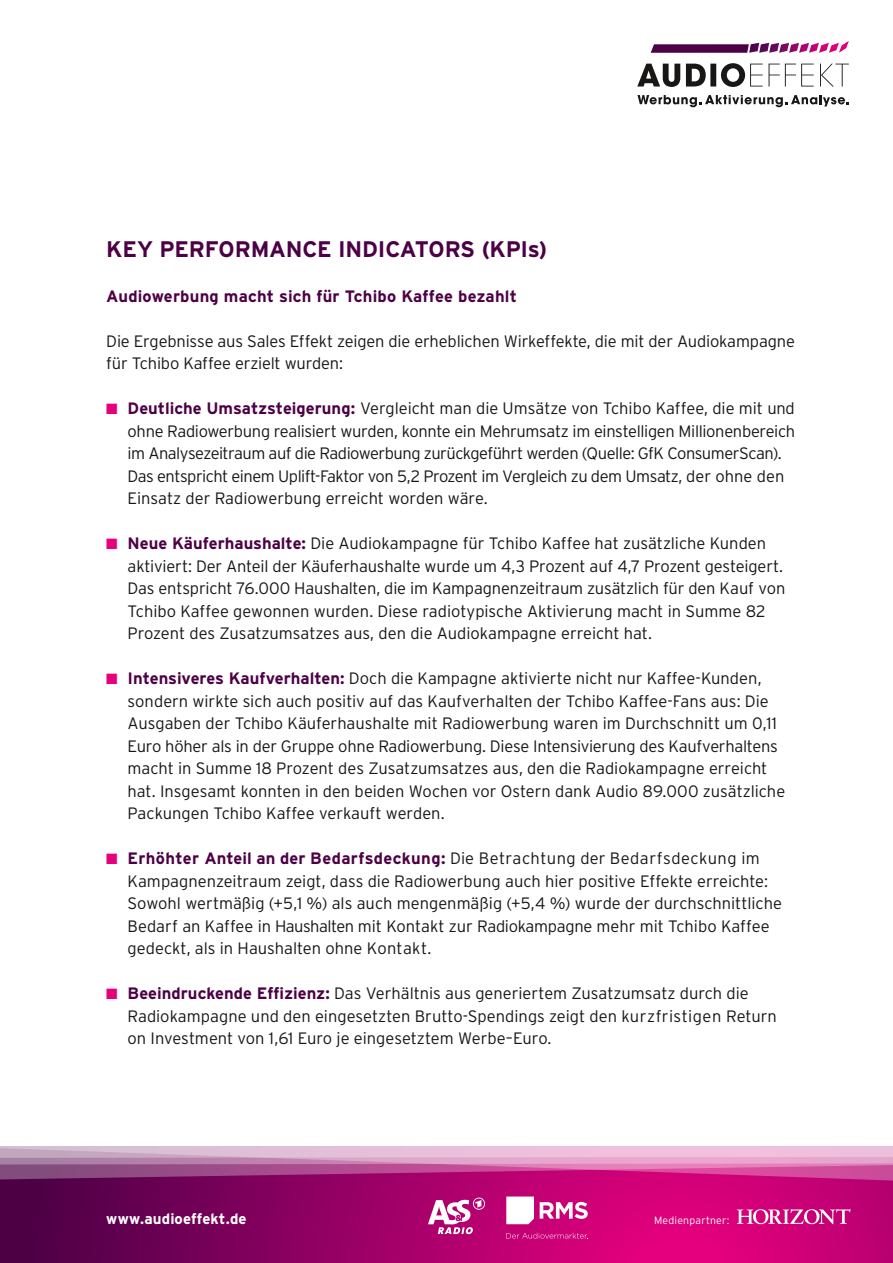
<style>
.page{position:relative;width:893px;height:1263px;background:#fff}
.page>*{position:absolute;margin:0;border:0;box-sizing:border-box;transform-origin:0 0}
.Subhead_1{font:700 22.5px "Interstate";letter-spacing:-.01em;color:#4d0045}
.Fließtext{font:300 16.5px/22.5px "Interstate";letter-spacing:-.005em;color:#181716}
.Fließtext-2{font:300 16.5px/22.5px "Interstate";letter-spacing:-.025em;color:#181716}
.Fließtext-3{font:700 16.5px "Interstate";letter-spacing:.01em;color:#4d0045}
.t1{font:700 15px "Interstate";letter-spacing:.01em;color:#fff}
.t2{font:300 10.5px "Interstate";letter-spacing:.02em;color:#fff}
.s1{color:#e5007c}
.s2{font-weight:700;color:#4d0045}
</style>
<div class="page">
<svg style="left:0;top:1188px;width:893px;height:75px;background:#a00066"></svg>
<svg style="left:0;top:1164px;width:893px;height:24px;background:#ac267c"></svg>
<svg style="left:0;top:1146px;width:893px;height:18px;background:#ddaecd"></svg>
<svg style="left:651px;top:41px;width:198px;height:12px"></svg>
<svg style="left:637px;top:63px;width:212px;height:24px"></svg>
<svg style="left:637px;top:95px;width:212px;height:12px"></svg>
<svg style="left:428px;top:1197px;width:57px;height:37px"></svg>
<svg style="left:506px;top:1196px;width:28px;height:28px"></svg>
<svg style="left:540px;top:1202px;width:48px;height:17px"></svg>
<svg style="left:506px;top:1233px;width:82px;height:6px"></svg>
<svg style="left:737px;top:1209px;width:113px;height:15px"></svg>
<p class="Subhead_1" style="left:106px;top:235px;width:442px">KEY PERFORMANCE INDICATORS (KPIs)</p>
<p class="Fließtext-3" style="left:106px;top:286px;width:412px">Audiowerbung macht sich für Tchibo Kaffee bezahlt</p>
<p class="Fließtext" style="left:106px;top:329px;width:690px">Die Ergebnisse aus Sales Effekt zeigen die erheblichen Wirkeffekte, die mit der Audiokampagne für Tchibo Kaffee erzielt wurden:</p>
<p class="Fließtext-2" style="left:128px;top:397px;width:669px;text-indent:-21px"><span class="s1">■</span> <span class="s2">Deutliche Umsatzsteigerung:</span> Vergleicht man die Umsätze von Tchibo Kaffee, die mit und ohne Radiowerbung realisiert wurden, konnte ein Mehrumsatz im einstelligen Millionenbereich im Analysezeitraum auf die Radiowerbung zurückgeführt werden (Quelle: GfK ConsumerScan).<br>Das entspricht einem Uplift-Faktor von 5,2 Prozent im Vergleich zu dem Umsatz, der ohne den Einsatz der Radiowerbung erreicht worden wäre.</p>
<p class="Fließtext" style="left:128px;top:532px;width:659px;text-indent:-21px"><span class="s1">■</span> <span class="s2">Neue Käuferhaushalte:</span> Die Audiokampagne für Tchibo Kaffee hat zusätzliche Kunden aktiviert: Der Anteil der Käuferhaushalte wurde um 4,3 Prozent auf 4,7 Prozent gesteigert.<br>Das entspricht 76.000 Haushalten, die im Kampagnenzeitraum zusätzlich für den Kauf von Tchibo Kaffee gewonnen wurden. Diese radiotypische Aktivierung macht in Summe 82<br>Prozent des Zusatzumsatzes aus, den die Audiokampagne erreicht hat.</p>
<p class="Fließtext" style="left:128px;top:667px;width:659px;text-indent:-21px"><span class="s1">■</span> <span class="s2">Intensiveres Kaufverhalten:</span> Doch die Kampagne aktivierte nicht nur Kaffee-Kunden, sondern wirkte sich auch positiv auf das Kaufverhalten der Tchibo Kaffee-Fans aus: Die Ausgaben der Tchibo Käuferhaushalte mit Radiowerbung waren im Durchschnitt um 0,11<br>Euro höher als in der Gruppe ohne Radiowerbung. Diese Intensivierung des Kaufverhaltens macht in Summe 18 Prozent des Zusatzumsatzes aus, den die Radiokampagne erreicht hat. Insgesamt konnten in den beiden Wochen vor Ostern dank Audio 89.000 zusätzliche Packungen Tchibo Kaffee verkauft werden.</p>
<p class="Fließtext" style="left:128px;top:847px;width:656px;text-indent:-21px"><span class="s1">■</span> <span class="s2">Erhöhter Anteil an der Bedarfsdeckung:</span> Die Betrachtung der Bedarfsdeckung im Kampagnenzeitraum zeigt, dass die Radiowerbung auch hier positive Effekte erreichte:<br>Sowohl wertmäßig (+5,1 %) als auch mengenmäßig (+5,4 %) wurde der durchschnittliche Bedarf an Kaffee in Haushalten mit Kontakt zur Radiokampagne mehr mit Tchibo Kaffee gedeckt, als in Haushalten ohne Kontakt.</p>
<p class="Fließtext" style="left:128px;top:982px;width:651px;text-indent:-21px"><span class="s1">■</span> <span class="s2">Beeindruckende Effizienz:</span> Das Verhältnis aus generiertem Zusatzumsatz durch die<br>Radiokampagne und den eingesetzten Brutto-Spendings zeigt den kurzfristigen Return on Investment von 1,61 Euro je eingesetztem Werbe–Euro.</p>
<p class="t1" style="left:106px;top:1209px;width:142px">www.audioeffekt.de</p>
<p class="t2" style="left:654px;top:1214px;width:77px">Medienpartner:</p>
</div>
